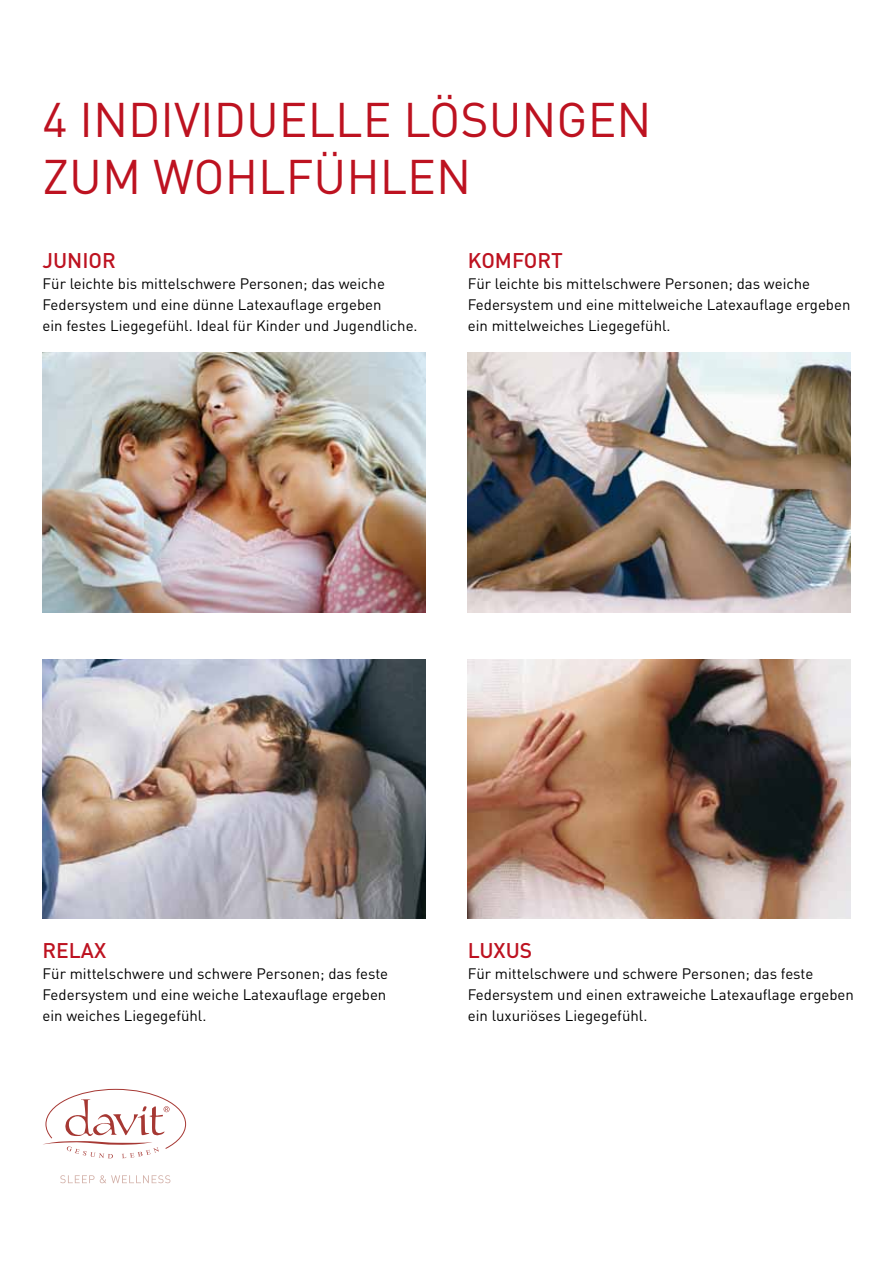
<style>
.page{position:relative;width:893px;height:1263px;background:#fff}
.page>*{position:absolute;margin:0;border:0;box-sizing:border-box;transform-origin:0 0}
.t1{font:48px/57.6px "DIN";color:#bd1220}
.t2{font:500 21px "DIN";color:#bd1220}
.t3{font:15px/21px "DIN";color:#000}
</style>
<div class="page">
<svg style="left:60px;top:1175px;width:110px;height:8px"></svg>
<svg style="left:43px;top:1088px;width:143px;height:70px"></svg>
<img style="left:43px;top:353px;width:382px;height:259px">
<img style="left:43px;top:659px;width:382px;height:259px">
<img style="left:468px;top:659px;width:382px;height:259px">
<img style="left:468px;top:353px;width:382px;height:259px">
<h1 class="t1" style="left:43px;top:90px;width:611px">4 INDIVIDUELLE LÖSUNGEN<br>ZUM WOHLFÜHLEN</h1>
<h2 class="t2" style="left:43px;top:247px;width:75px">JUNIOR</h2>
<p class="t3" style="left:43px;top:273px;width:377px">Für leichte bis mittelschwere Personen; das weiche<br>Federsystem und eine dünne Latexauflage ergeben<br>ein festes Liegegefühl. Ideal für Kinder und Jugendliche.</p>
<h2 class="t2" style="left:468px;top:247px;width:97px">KOMFORT</h2>
<p class="t3" style="left:468px;top:273px;width:384px">Für leichte bis mittelschwere Personen; das weiche<br>Federsystem und eine mittelweiche Latexauflage ergeben ein mittelweiches Liegegefühl.</p>
<h2 class="t2" style="left:43px;top:937px;width:65px">RELAX</h2>
<p class="t3" style="left:43px;top:963px;width:347px;text-align:justify">Für mittelschwere und schwere Personen; das feste Federsystem und eine weiche Latexauflage ergeben ein weiches Liegegefühl.</p>
<h2 class="t2" style="left:468px;top:937px;width:66px">LUXUS</h2>
<p class="t3" style="left:468px;top:963px;width:388px">Für mittelschwere und schwere Personen; das feste<br>Federsystem und einen extraweiche Latexauflage ergeben ein luxuriöses Liegegefühl.</p>
</div>
